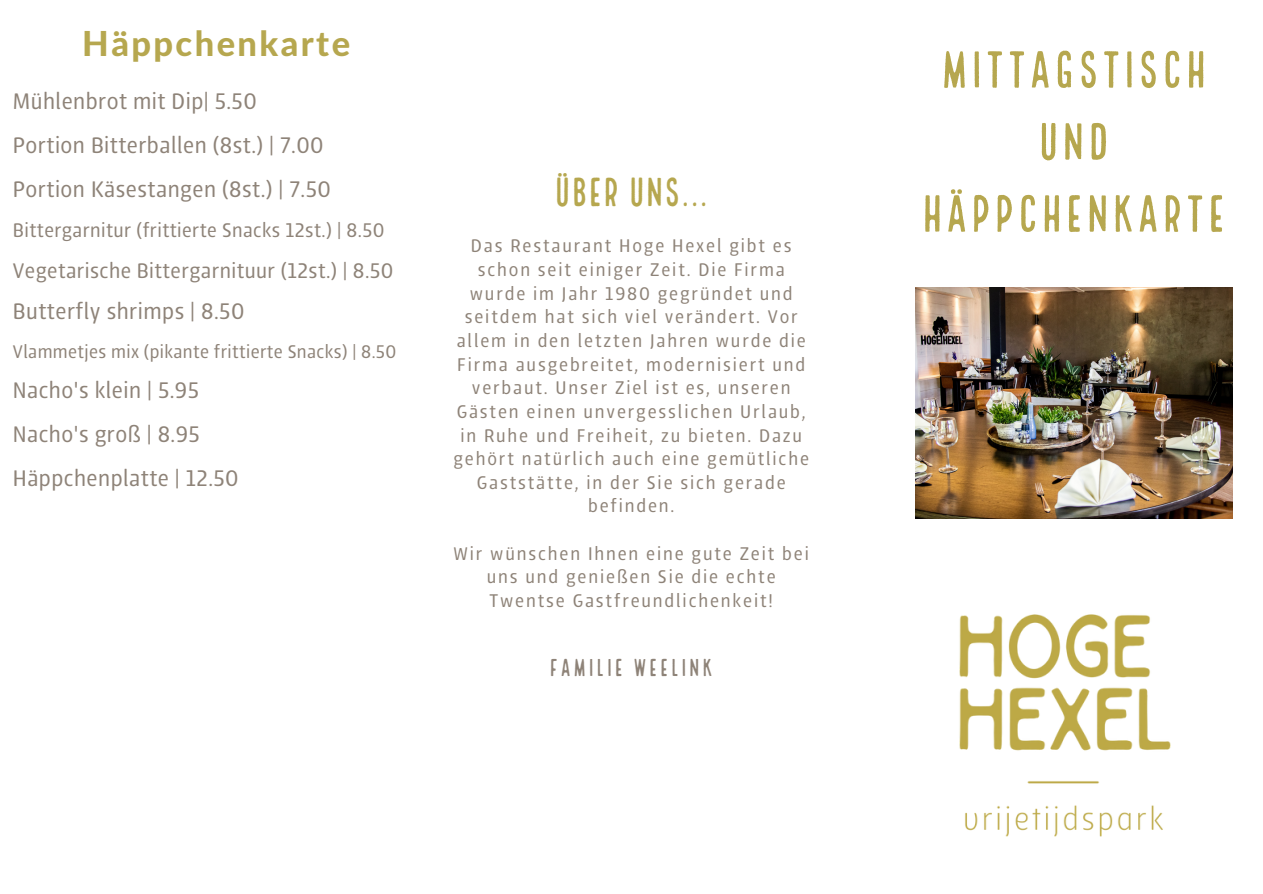
<style>
.page{position:relative;width:1263px;height:894px;background:#fff}
.page>*{position:absolute;margin:0;border:0;box-sizing:border-box;transform-origin:0 0}
.t1{font:51px/72px "Local Brewery Four";letter-spacing:.04em;color:#b6a74f;text-align:center}
.t2{font:39.6px "Local Brewery Four";color:#b6a74f}
.t3{font:800 34.5px "Lato Latin";letter-spacing:.07em;color:#b6a74f}
.t4{font:500 24px/43.8px "Lolita";letter-spacing:.02em;color:#8e8378}
.t5{font:24px "Local Brewery Four";letter-spacing:.085em;color:#8e8378}
.t6{font:500 22.5px "Lolita";letter-spacing:.02em;color:#8e8378}
.t7{font:500 21px "Lolita";letter-spacing:.02em;color:#8e8378}
.t8{font:500 19.5px/23.5px "Lolita";letter-spacing:.095em;color:#8e8378;text-align:center}
.t9{font:500 19.5px "Lolita";letter-spacing:.02em;color:#8e8378}
</style>
<div class="page">
<img style="left:916px;top:288px;width:316px;height:158px">
<img style="left:915px;top:446px;width:318px;height:391px">
<h3 class="t3" style="left:82px;top:28px;width:269px">Häppchenkarte</h3>
<p class="t4" style="left:13px;top:81px;width:319px">Mühlenbrot mit Dip| 5.50<br>Portion Bitterballen (8st.) | 7.00<br>Portion Käsestangen (8st.) | 7.50</p>
<p class="t7" style="left:13px;top:221px;width:373px">Bittergarnitur (frittierte Snacks 12st.) | 8.50</p>
<p class="t6" style="left:13px;top:261px;width:382px">Vegetarische Bittergarnituur (12st.) | 8.50</p>
<p class="t4" style="left:13px;top:291px;width:233px">Butterfly shrimps | 8.50</p>
<p class="t9" style="left:13px;top:343px;width:385px">Vlammetjes mix (pikante frittierte Snacks) | 8.50</p>
<p class="t4" style="left:13px;top:370px;width:227px">Nacho's klein | 5.95<br>Nacho's groß | 8.95<br>Häppchenplatte | 12.50</p>
<h2 class="t2" style="left:554px;top:171px;width:156px">ÜBER UNS...</h2>
<p class="t8" style="left:453px;top:236px;width:357px">Das Restaurant Hoge Hexel gibt es schon seit einiger Zeit. Die Firma wurde im Jahr 1980 gegründet und seitdem hat sich viel verändert. Vor allem in den letzten Jahren wurde die Firma ausgebreitet, modernisiert und verbaut. Unser Ziel ist es, unseren Gästen einen unvergesslichen Urlaub, in Ruhe und Freiheit, zu bieten. Dazu gehört natürlich auch eine gemütliche Gaststätte, in der Sie sich gerade befinden.</p>
<p class="t8" style="left:454px;top:543px;width:357px">Wir wünschen Ihnen eine gute Zeit bei uns und genießen Sie die echte<br>Twentse Gastfreundlichenkeit!</p>
<p class="t5" style="left:549px;top:654px;width:165px">FAMILIE WEELINK</p>
<h1 class="t1" style="left:921px;top:38px;width:306px">MITTAGSTISCH<br>UND<br>HÄPPCHENKARTE</h1>
</div>
